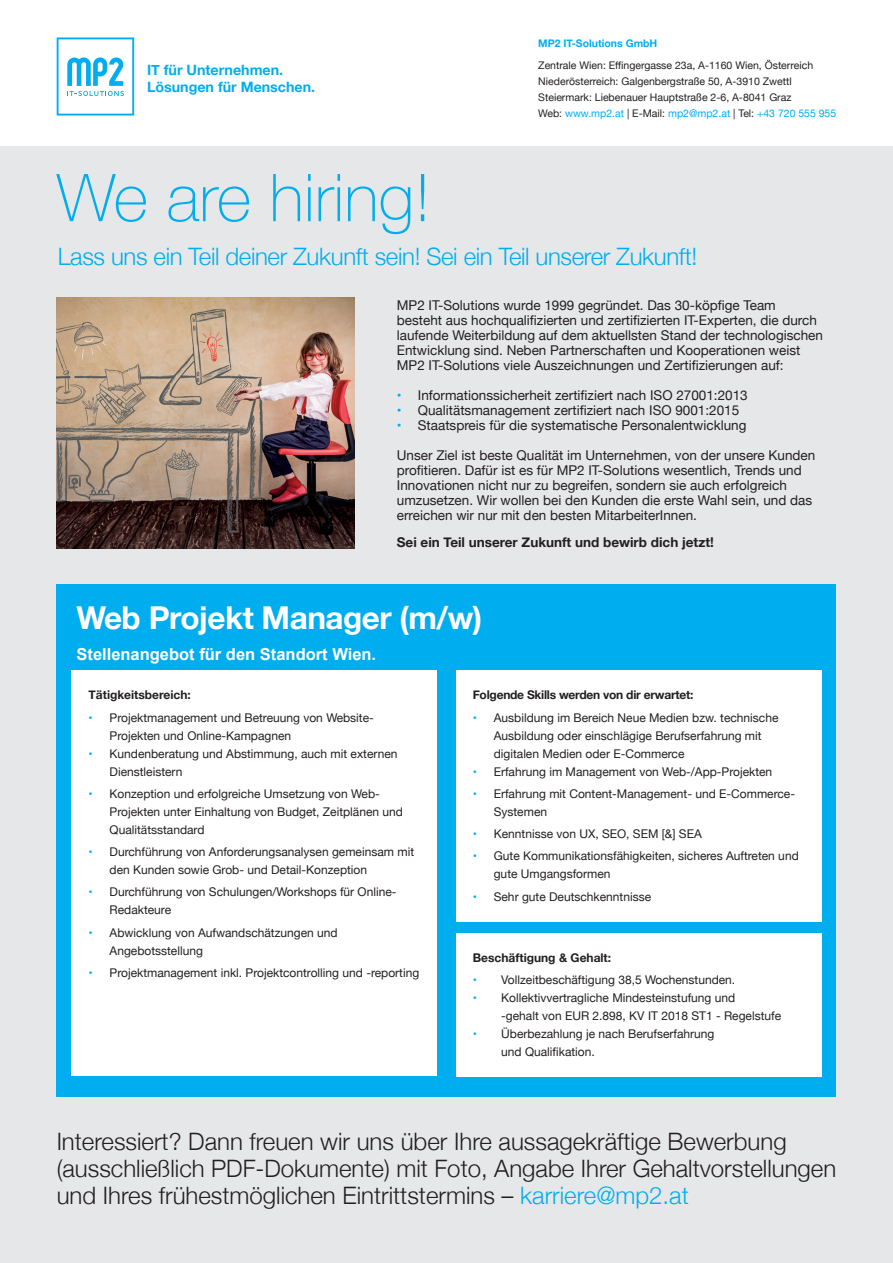
<style>
.page{position:relative;width:893px;height:1263px;background:#fff}
.page>*{position:absolute;margin:0;border:0;box-sizing:border-box;transform-origin:0 0}
.t1{font:100 66px "Helvetica Neue";color:#00aeef}
.t2{font:700 31.5px "Helvetica Neue";letter-spacing:-.015em;color:#fff}
.t3{font:300 24px/27px "Helvetica Neue";color:#231f20}
.t4{font:300 24px "Helvetica Neue";letter-spacing:-.015em;color:#00aeef}
.t5{font:700 16.5px "Arial";color:#fff}
.t6{font:700 14.25px/17.1px "Helvetica Neue";color:#00aeef}
.t7{font:13.5px/15px "Helvetica Neue";color:#231f20}
.t8{font:700 13.5px "Helvetica Neue";color:#231f20}
.t9{font:12px/18px "Helvetica Neue";color:#231f20}
.t10{font:700 12px "Helvetica Neue";color:#231f20}
.t11{font:700 12px "Helvetica Neue";letter-spacing:-.02em;color:#231f20}
.t12{font:10.5px/15.9px "Helvetica Neue";color:#231f20}
.t13{font:700 10.5px "Helvetica Neue";color:#00aeef}
.s1{color:#00aeef}
</style>
<div class="page">
<div style="left:0;top:147px;width:893px;height:1116px;background:#e6e7e9"></div>
<svg style="left:57px;top:37px;width:77px;height:79px"></svg>
<img style="left:57px;top:298px;width:297px;height:250px">
<div style="left:57px;top:585px;width:779px;height:98px;background:#00aeef"></div>
<div style="left:57px;top:683px;width:779px;height:414px;background:#00aeef"></div>
<div style="left:72px;top:670px;width:365px;height:406px;background:#fff"></div>
<div style="left:456px;top:670px;width:365px;height:252px;background:#fff"></div>
<div style="left:456px;top:933px;width:365px;height:143px;background:#fff"></div>
<p class="t6" style="left:147px;top:62px;width:170px">IT für Unternehmen.<br>Lösungen für Menschen.</p>
<p class="t13" style="left:538px;top:35px;width:121px">MP2 IT-Solutions GmbH</p>
<p class="t12" style="left:538px;top:58px;width:300px">Zentrale Wien: Effingergasse 23a, A-1160 Wien, Österreich Niederösterreich: Galgenbergstraße 50, A-3910 Zwettl Steiermark: Liebenauer Hauptstraße 2-6, A-8041 Graz<br>Web: <span class="s1">www.mp2.at</span> | E-Mail: <span class="s1">mp2@mp2.at</span> | Tel: <span class="s1">+43 720 555 955</span></p>
<h1 class="t1" style="left:57px;top:148px;width:376px">We are hiring!</h1>
<h3 class="t4" style="left:58px;top:237px;width:641px">Lass uns ein Teil deiner Zukunft sein! Sei ein Teil unserer Zukunft!</h3>
<p class="t7" style="left:397px;top:299px;width:428px">MP2 IT-Solutions wurde 1999 gegründet. Das 30-köpfige Team besteht aus hochqualifizierten und zertifizierten IT-Experten, die durch laufende Weiterbildung auf dem aktuellsten Stand der technologischen Entwicklung sind. Neben Partnerschaften und Kooperationen weist MP2 IT-Solutions viele Auszeichnungen und Zertifizierungen auf:</p>
<p class="t7" style="left:397px;top:389px;width:352px"><span class="s1">•</span> Informationssicherheit zertifiziert nach ISO 27001:2013</p>
<p class="t7" style="left:397px;top:404px;width:344px"><span class="s1">•</span> Qualitätsmanagement zertifiziert nach ISO 9001:2015</p>
<p class="t7" style="left:397px;top:419px;width:351px"><span class="s1">•</span> Staatspreis für die systematische Personalentwicklung</p>
<p class="t7" style="left:397px;top:449px;width:420px">Unser Ziel ist beste Qualität im Unternehmen, von der unsere Kunden profitieren. Dafür ist es für MP2 IT-Solutions wesentlich, Trends und Innovationen nicht nur zu begreifen, sondern sie auch erfolgreich umzusetzen. Wir wollen bei den Kunden die erste Wahl sein, und das erreichen wir nur mit den besten MitarbeiterInnen.</p>
<p class="t8" style="left:397px;top:532px;width:318px">Sei ein Teil unserer Zukunft und bewirb dich jetzt!</p>
<h2 class="t2" style="left:77px;top:593px;width:407px">Web Projekt Manager (m/w)</h2>
<h3 class="t5" style="left:77px;top:644px;width:301px">Stellenangebot für den Standort Wien.</h3>
<p class="t10" style="left:89px;top:685px;width:104px">Tätigkeitsbereich:</p>
<p class="t9" style="left:110px;top:709px;width:266px;text-indent:-21px"><span class="s1">•</span> Projektmanagement und Betreuung von Website-<br>Projekten und Online-Kampagnen</p>
<p class="t9" style="left:110px;top:745px;width:289px;text-indent:-21px"><span class="s1">•</span> Kundenberatung und Abstimmung, auch mit externen<br>Dienstleistern</p>
<p class="t9" style="left:110px;top:785px;width:295px;text-indent:-21px"><span class="s1">•</span> Konzeption und erfolgreiche Umsetzung von Web-<br>Projekten unter Einhaltung von Budget, Zeitplänen und<br>Qualitätsstandard</p>
<p class="t9" style="left:110px;top:844px;width:306px;text-indent:-21px"><span class="s1">•</span> Durchführung von Anforderungsanalysen gemeinsam mit den Kunden sowie Grob- und Detail-Konzeption</p>
<p class="t9" style="left:110px;top:884px;width:288px;text-indent:-21px"><span class="s1">•</span> Durchführung von Schulungen/Workshops für Online-<br>Redakteure</p>
<p class="t9" style="left:110px;top:924px;width:230px;text-indent:-21px"><span class="s1">•</span> Abwicklung von Aufwandschätzungen und<br>Angebotsstellung</p>
<p class="t9" style="left:89px;top:964px;width:332px"><span class="s1">•</span> Projektmanagement inkl. Projektcontrolling und -reporting</p>
<p class="t11" style="left:473px;top:685px;width:222px">Folgende Skills werden von dir erwartet:</p>
<p class="t9" style="left:494px;top:709px;width:286px;text-indent:-21px"><span class="s1">•</span> Ausbildung im Bereich Neue Medien bzw. technische<br>Ausbildung oder einschlägige Berufserfahrung mit digitalen Medien oder E-Commerce</p>
<p class="t9" style="left:473px;top:763px;width:301px"><span class="s1">•</span> Erfahrung im Management von Web-/App-Projekten</p>
<p class="t9" style="left:494px;top:785px;width:303px;text-indent:-21px"><span class="s1">•</span> Erfahrung mit Content-Management- und E-Commerce-<br>Systemen</p>
<p class="t9" style="left:473px;top:826px;width:231px"><span class="s1">•</span> Kenntnisse von UX, SEO, SEM [&amp;] SEA</p>
<p class="t9" style="left:494px;top:848px;width:306px;text-indent:-21px"><span class="s1">•</span> Gute Kommunikationsfähigkeiten, sicheres Auftreten und gute Umgangsformen</p>
<p class="t9" style="left:473px;top:888px;width:180px"><span class="s1">•</span> Sehr gute Deutschkenntnisse</p>
<p class="t10" style="left:473px;top:948px;width:140px">Beschäftigung &amp; Gehalt:</p>
<p class="t9" style="left:473px;top:972px;width:264px"><span class="s1">•</span> Vollzeitbeschäftigung 38,5 Wochenstunden.</p>
<p class="t9" style="left:501px;top:990px;width:281px;text-indent:-28px"><span class="s1">•</span> Kollektivvertragliche Mindesteinstufung und<br>-gehalt von EUR 2.898, KV IT 2018 ST1 - Regelstufe</p>
<p class="t9" style="left:501px;top:1026px;width:215px;text-indent:-28px"><span class="s1">•</span> Überbezahlung je nach Berufserfahrung und Qualifikation.</p>
<h3 class="t3" style="left:57px;top:1126px;width:781px">Interessiert? Dann freuen wir uns über Ihre aussagekräftige Bewerbung (ausschließlich PDF-Dokumente) mit Foto, Angabe Ihrer Gehaltvorstellungen und Ihres frühestmöglichen Eintrittstermins – <span class="s1">karriere@mp2.at</span></h3>
</div>
